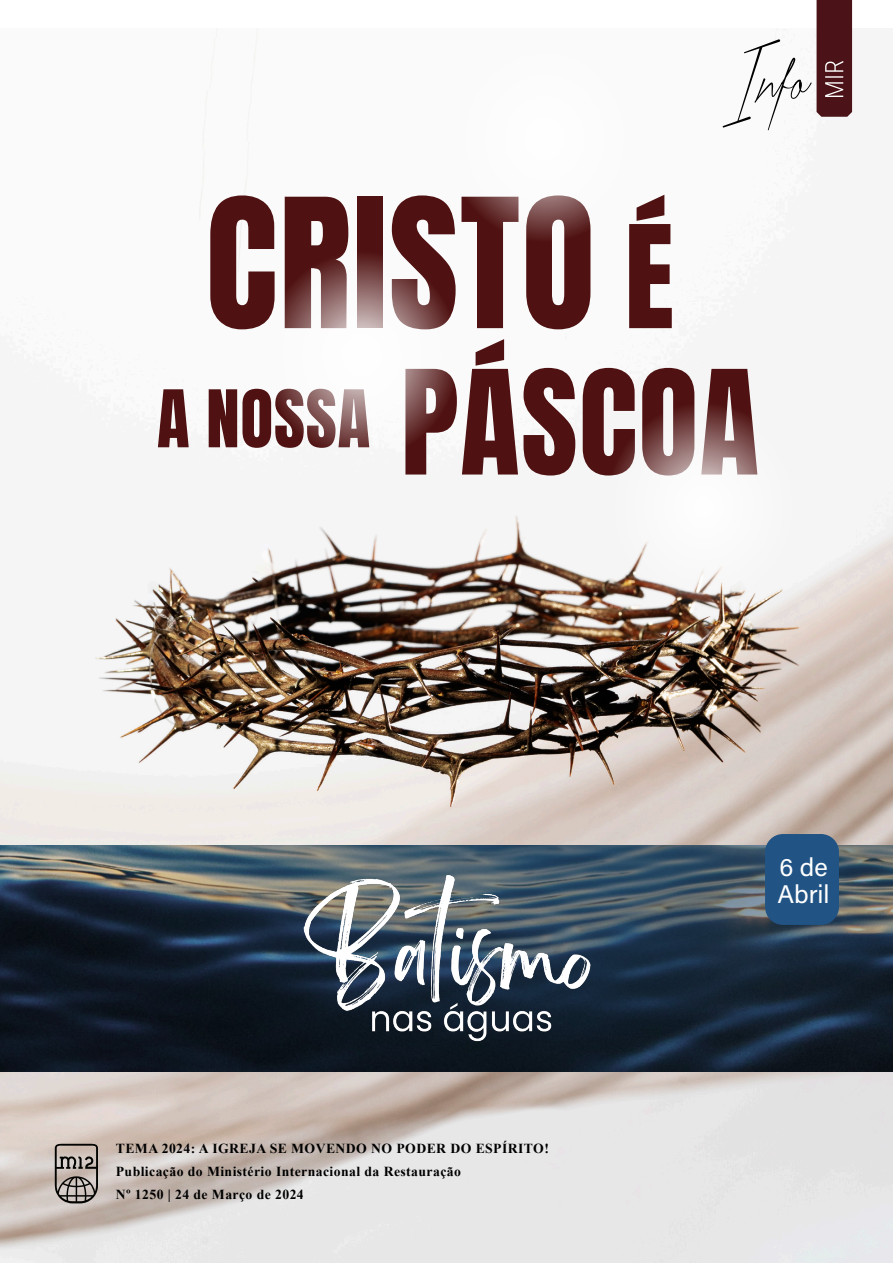
<style>
.page{position:relative;width:893px;height:1263px;background:#fff}
.page>*{position:absolute;margin:0;border:0;box-sizing:border-box;transform-origin:0 0}
.Texto{font:153px "Anton";letter-spacing:.01em;color:#4f1111}
.t1{font:123px "Anton";letter-spacing:.01em;color:#4f1111}
.t2{font:67.5px "Anton";letter-spacing:.01em;color:#4f1111}
.Texto-2{font:25.5px "Acumin Variable Concept";color:#fff}
.t3{font:700 13.8px "Times New Roman";letter-spacing:.03em;color:#000}
.s1{font-size:121.2px}
</style>
<div class="page">
<img style="left:0;top:28px;width:893px;height:1235px">
<svg style="left:723px;top:0;width:129px;height:130px"></svg>
<img style="left:0;top:846px;width:893px;height:225px">
<svg style="left:55px;top:1144px;width:43px;height:59px;background:#908782"></svg>
<img style="left:259px;top:843px;width:378px;height:208px">
<div style="left:765px;top:834px;width:74px;height:91px;background:#215485;border-radius:18px"></div>
<div style="left:264px;top:251px;width:195px;height:208px;background:#fff;border-radius:50%"></div>
<div style="left:605px;top:402px;width:196px;height:208px;background:#f7f7f7;border-radius:50%"></div>
<div style="left:446px;top:34px;width:196px;height:208px;background:#fff;border-radius:50%"></div>
<p class="Texto" style="left:206px;top:186px;width:470px">CRISTO <span class="s1">É</span></p>
<p class="t2" style="left:157px;top:384px;width:215px">A NOSSA</p>
<p class="t1" style="left:401px;top:360px;width:360px">PÁSCOA</p>
<p class="t3" style="left:116px;top:1139px;width:435px">TEMA 2024: A IGREJA SE MOVENDO NO PODER DO ESPÍRITO!</p>
<p class="t3" style="left:116px;top:1161px;width:347px">Publicação do Ministério Internacional da Restauração</p>
<p class="t3" style="left:116px;top:1184px;width:189px">Nº 1250 | 24 de Março de 2024</p>
<p class="Texto-2" style="left:779px;top:849px;width:50px">6 de</p>
<p class="Texto-2" style="left:777px;top:876px;width:54px">Abril</p>
</div>
